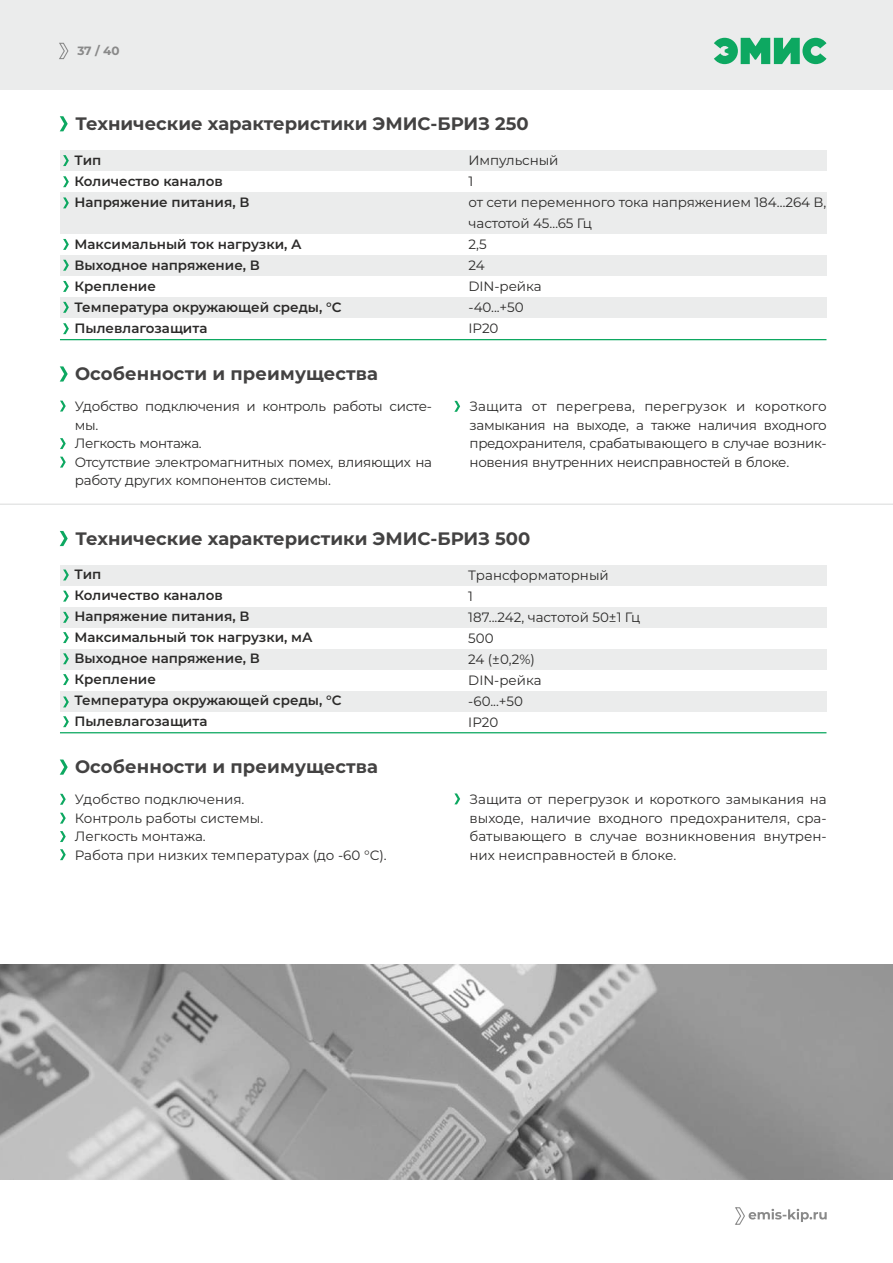
<style>
.page{position:relative;width:893px;height:1263px;background:#fff}
.page>*{position:absolute;margin:0;border:0;box-sizing:border-box;transform-origin:0 0}
.t1{font:700 18px "Montserrat";color:#434242}
.t2{font:13.5px/21px "Montserrat";letter-spacing:-.015em;color:#2b2a29}
.t3{font:600 13.5px/21px "Montserrat";color:#2b2a29}
.t4{font:700 12px "Montserrat";color:#898989}
</style>
<div class="page">
<hr style="left:0;top:504px;width:893px;height:1px;background:#d9dada">
<div style="left:0;top:0;width:893px;height:90px;background:#ebecec"></div>
<svg style="left:59px;top:42px;width:10px;height:18px"></svg>
<div style="left:60px;top:255px;width:766px;height:21px;background:#ebecec"></div>
<div style="left:60px;top:297px;width:766px;height:21px;background:#ebecec"></div>
<div style="left:60px;top:150px;width:766px;height:21px;background:#ebecec"></div>
<div style="left:60px;top:192px;width:766px;height:42px;background:#ebecec"></div>
<svg style="left:63px;top:155px;width:6px;height:11px"></svg>
<svg style="left:60px;top:401px;width:6px;height:10px"></svg>
<svg style="left:60px;top:438px;width:6px;height:11px"></svg>
<hr style="left:60px;top:339px;width:766px;height:1px;background:#0da861">
<svg style="left:63px;top:302px;width:6px;height:11px"></svg>
<svg style="left:63px;top:323px;width:6px;height:11px"></svg>
<svg style="left:63px;top:239px;width:6px;height:11px"></svg>
<svg style="left:63px;top:260px;width:6px;height:11px"></svg>
<svg style="left:63px;top:281px;width:6px;height:11px"></svg>
<svg style="left:454px;top:401px;width:6px;height:11px"></svg>
<svg style="left:60px;top:794px;width:6px;height:11px"></svg>
<svg style="left:454px;top:793px;width:6px;height:11px"></svg>
<svg style="left:63px;top:197px;width:6px;height:11px"></svg>
<svg style="left:63px;top:176px;width:6px;height:11px"></svg>
<div style="left:60px;top:649px;width:766px;height:21px;background:#ebecec"></div>
<div style="left:60px;top:565px;width:766px;height:21px;background:#ebecec"></div>
<div style="left:60px;top:607px;width:766px;height:21px;background:#ebecec"></div>
<div style="left:60px;top:691px;width:766px;height:21px;background:#ebecec"></div>
<svg style="left:63px;top:569px;width:6px;height:11px"></svg>
<hr style="left:60px;top:732px;width:766px;height:1px;background:#0da861">
<svg style="left:63px;top:716px;width:6px;height:11px"></svg>
<svg style="left:63px;top:632px;width:6px;height:11px"></svg>
<svg style="left:63px;top:653px;width:6px;height:11px"></svg>
<svg style="left:63px;top:674px;width:6px;height:11px"></svg>
<svg style="left:63px;top:612px;width:6px;height:11px"></svg>
<svg style="left:63px;top:591px;width:6px;height:11px"></svg>
<svg style="left:60px;top:457px;width:6px;height:11px"></svg>
<svg style="left:63px;top:696px;width:6px;height:11px"></svg>
<svg style="left:60px;top:849px;width:6px;height:11px"></svg>
<svg style="left:60px;top:813px;width:6px;height:11px"></svg>
<img style="left:0;top:965px;width:893px;height:214px">
<svg style="left:60px;top:831px;width:6px;height:11px"></svg>
<svg style="left:735px;top:1207px;width:92px;height:18px"></svg>
<svg style="left:60px;top:116px;width:8px;height:15px"></svg>
<svg style="left:60px;top:366px;width:8px;height:16px"></svg>
<svg style="left:60px;top:759px;width:8px;height:16px"></svg>
<svg style="left:60px;top:531px;width:8px;height:15px"></svg>
<svg style="left:714px;top:38px;width:112px;height:26px"></svg>
<p class="t4" style="left:77px;top:44px;width:44px">37 / 40</p>
<h1 class="t1" style="left:76px;top:113px;width:455px">Технические характеристики ЭМИС-БРИЗ 250</h1>
<p class="t3" style="left:75px;top:150px;width:176px">Тип<br>Количество каналов<br>Напряжение питания, В</p>
<p class="t3" style="left:75px;top:234px;width:269px">Максимальный ток нагрузки, А<br>Выходное напряжение, В<br>Крепление<br>Температура окружающей среды, °С<br>Пылевлагозащита</p>
<h1 class="t1" style="left:75px;top:363px;width:305px">Особенности и преимущества</h1>
<p class="t2" style="left:469px;top:150px;width:359px">Импульсный<br>1<br>от сети переменного тока напряжением 184…264 В, частотой 45…65 Гц<br>2,5<br>24<br>DIN-рейка<br>-40...+50<br>IP20</p>
<p class="t2" style="left:75px;top:397px;width:359px;line-height:18.6px">Удобство подключения и контроль работы систе&shy;мы.<br>Легкость монтажа.<br>Отсутствие электромагнитных помех, влияющих на работу других компонентов системы.</p>
<p class="t2" style="left:469px;top:397px;width:359px;line-height:18.6px;text-align:justify">Защита от перегрева, перегрузок и короткого замыкания на выходе, а также наличия входного предохранителя, срабатывающего в случае возник&shy;новения внутренних неисправностей в блоке.</p>
<h1 class="t1" style="left:76px;top:527px;width:456px">Технические характеристики ЭМИС-БРИЗ 500</h1>
<p class="t3" style="left:75px;top:564px;width:269px">Тип<br>Количество каналов<br>Напряжение питания, В<br>Максимальный ток нагрузки, мА<br>Выходное напряжение, В<br>Крепление<br>Температура окружающей среды, °С<br>Пылевлагозащита</p>
<p class="t2" style="left:468px;top:564px;width:173px">Трансформаторный<br>1<br>187...242, частотой 50±1 Гц<br>500<br>24 (±0,2%)<br>DIN-рейка<br>-60...+50<br>IP20</p>
<h1 class="t1" style="left:75px;top:756px;width:305px">Особенности и преимущества</h1>
<p class="t2" style="left:75px;top:790px;width:313px;line-height:18.6px">Удобство подключения.<br>Контроль работы системы.<br>Легкость монтажа.<br>Работа при низких температурах (до -60 °С).</p>
<p class="t2" style="left:470px;top:790px;width:359px;line-height:18.6px;text-align:justify">Защита от перегрузок и короткого замыкания на выходе, наличие входного предохранителя, сра&shy;батывающего в случае возникновения внутрен&shy;них неисправностей в блоке.</p>
</div>
